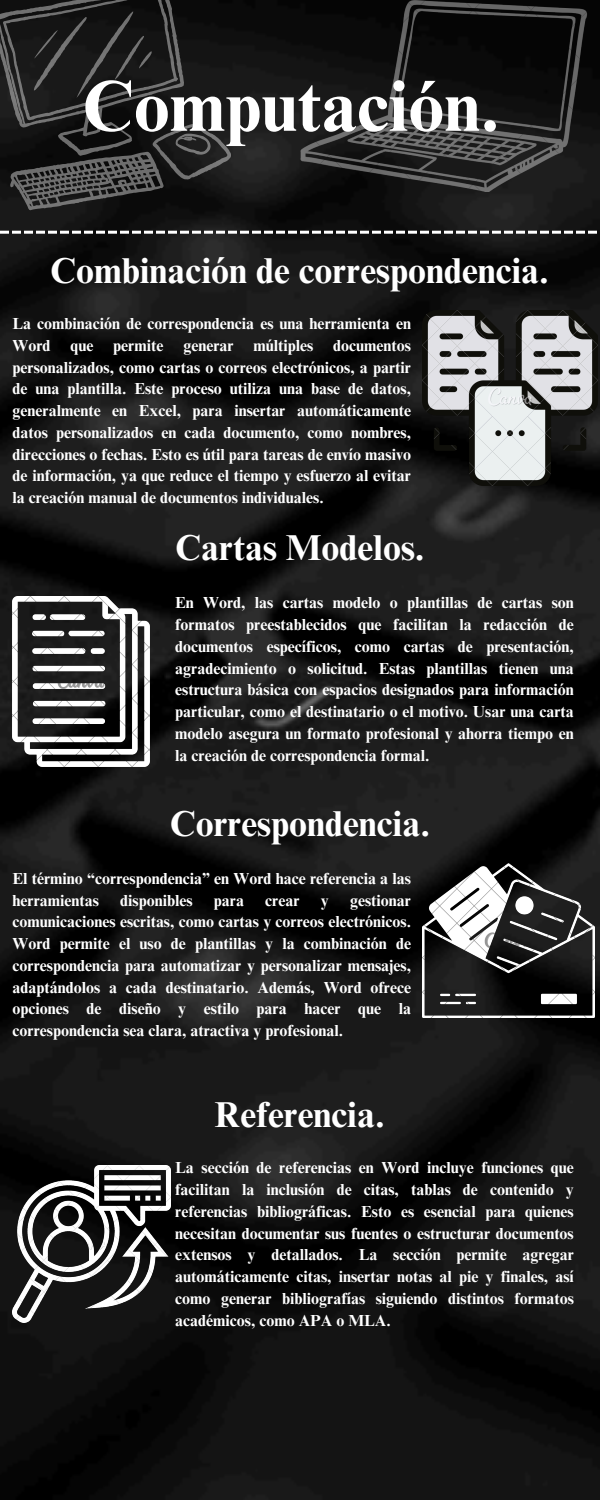
<style>
.page{position:relative;width:600px;height:1500px;background:#fff}
.page>*{position:absolute;margin:0;border:0;box-sizing:border-box;transform-origin:0 0}
.t1{font:700 72px "Times NRMT Pro";color:#fff}
.t2{font:700 36px "Times NRMT Pro";color:#fff}
.t3{font:700 16px/21.8px "Times NRMT Pro";color:#fff;text-align:justify}
</style>
<div class="page">
<img style="left:0;top:0;width:600px;height:1500px">
<svg style="left:0;top:231px;width:597px;height:3px"></svg>
<svg style="left:0;top:0;width:231px;height:210px;background:#242424"></svg>
<img style="left:300px;top:0;width:289px;height:191px">
<img style="left:423px;top:310px;width:175px;height:175px">
<img style="left:13px;top:597px;width:137px;height:169px">
<img style="left:423px;top:864px;width:172px;height:153px">
<img style="left:13px;top:1165px;width:157px;height:158px">
<p class="t1" style="left:82px;top:79px;width:419px">Computación.</p>
<p class="t2" style="left:50px;top:257px;width:500px">Combinación de correspondencia.</p>
<h2 class="t3" style="left:13px;top:315px;width:400px">La combinación de correspondencia es una herramienta en Word que permite generar múltiples documentos personalizados, como cartas o correos electrónicos, a partir de una plantilla. Este proceso utiliza una base de datos, generalmente en Excel, para insertar automáticamente datos personalizados en cada documento, como nombres, direcciones o fechas. Esto es útil para tareas de envío masivo de información, ya que reduce el tiempo y esfuerzo al evitar la creación manual de documentos individuales.</h2>
<p class="t2" style="left:175px;top:535px;width:251px">Cartas Modelos.</p>
<p class="t3" style="left:175px;top:594px;width:400px">En Word, las cartas modelo o plantillas de cartas son formatos preestablecidos que facilitan la redacción de documentos específicos, como cartas de presentación, agradecimiento o solicitud. Estas plantillas tienen una estructura básica con espacios designados para información particular, como el destinatario o el motivo. Usar una carta modelo asegura un formato profesional y ahorra tiempo en la creación de correspondencia formal.</p>
<h2 class="t2" style="left:170px;top:810px;width:262px">Correspondencia.</h2>
<p class="t3" style="left:13px;top:869px;width:400px">El término “correspondencia” en Word hace referencia a las herramientas</p>
<p class="t3" style="left:13px;top:891px;width:400px;text-indent:338px">gestionar comunicaciones escritas, como cartas y correos electrónicos.<br>Word permite el uso de plantillas y la combinación de correspondencia para automatizar y personalizar mensajes, adaptándolos a cada destinatario. Además, Word ofrece opciones de diseño y estilo para hacer que la correspondencia sea clara, atractiva y profesional.</p>
<p class="t3" style="left:120px;top:891px;width:74px">disponibles</p>
<p class="t3" style="left:214px;top:891px;width:32px">para</p>
<p class="t3" style="left:265px;top:891px;width:36px">crear</p>
<p class="t3" style="left:321px;top:891px;width:9px">y</p>
<p class="t2" style="left:214px;top:1101px;width:172px">Referencia.</p>
<p class="t3" style="left:175px;top:1159px;width:400px">La sección de referencias en Word incluye funciones que facilitan la inclusión de citas, tablas de contenido y referencias bibliográficas. Esto es esencial para quienes necesitan documentar sus fuentes o estructurar documentos extensos y detallados. La sección permite agregar automáticamente citas, insertar notas al pie y finales, así como generar bibliografías siguiendo distintos formatos académicos, como APA o MLA.</p>
</div>
